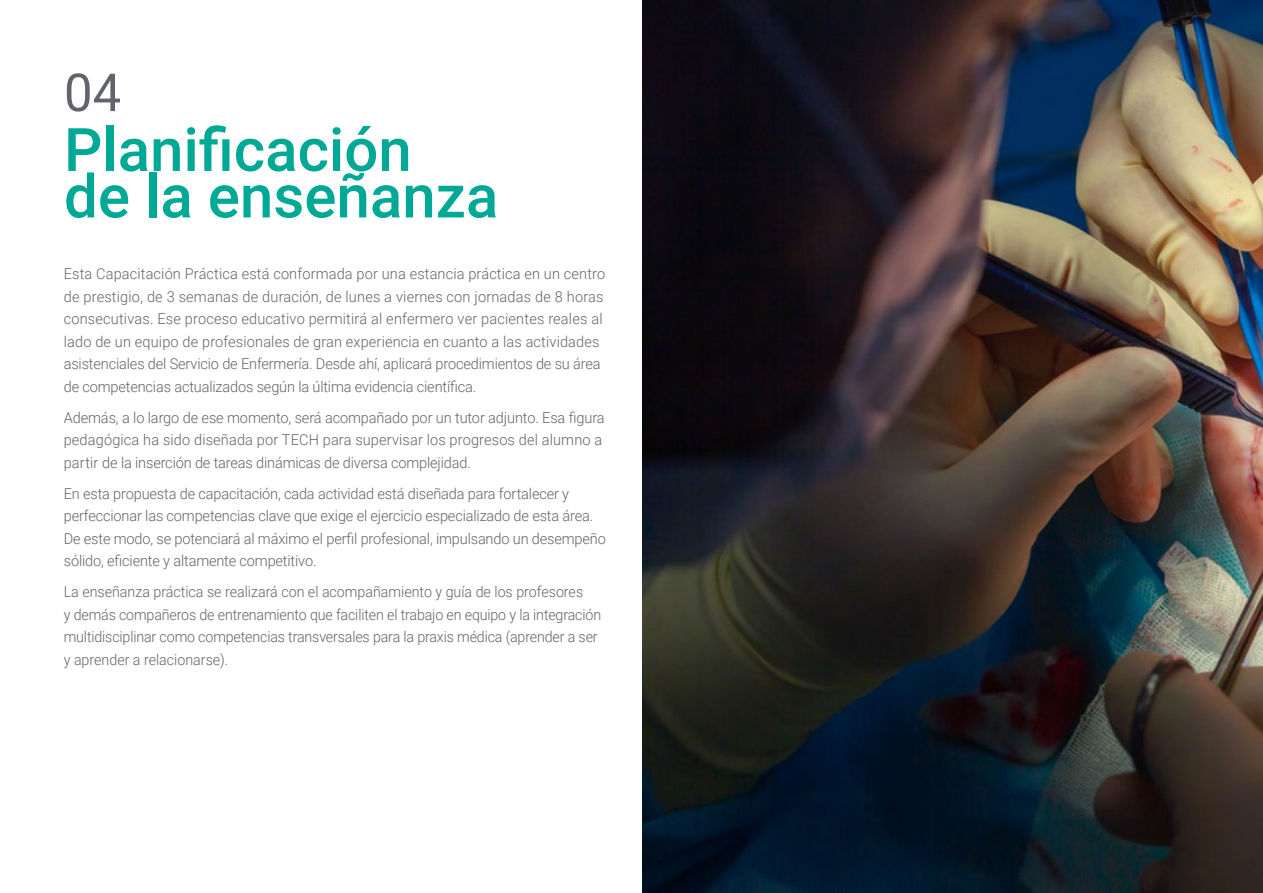
<style>
.page{position:relative;width:1263px;height:893px;background:#fff}
.page>*{position:absolute;margin:0;border:0;box-sizing:border-box;transform-origin:0 0}
.t1{font:500 60px/46.5px "Roboto";color:#00a996}
.t2{font:52.5px "Roboto";color:#61646a}
.t3{font:300 15px/22.5px "Roboto";letter-spacing:-.01em;color:#61646a}
.t4{font:300 15px/22.5px "Roboto";letter-spacing:.01em;color:#61646a}
.t5{font:300 15px/22.5px "Roboto";letter-spacing:-.01em;color:#61646a;scale:.95 1}
</style>
<div class="page">
<img style="left:642px;top:0;width:621px;height:893px">
<h2 class="t2" style="left:64px;top:56px;width:59px">04</h2>
<h1 class="t1" style="left:64px;top:124px;width:436px">Planificación<br>de la enseñanza</h1>
<p class="t4" style="left:64px;top:262px;width:543px">Esta Capacitación Práctica está conformada por una estancia práctica en un centro de prestigio, de 3 semanas de duración, de lunes a viernes con jornadas de 8 horas consecutivas. Ese proceso educativo permitirá al enfermero ver pacientes reales al lado de un equipo de profesionales de gran experiencia en cuanto a las actividades asistenciales del Servicio de Enfermería. Desde ahí, aplicará procedimientos de su área de competencias actualizados según la última evidencia científica.</p>
<p class="t3" style="left:64px;top:406px;width:542px">Además, a lo largo de ese momento, será acompañado por un tutor adjunto. Esa figura pedagógica ha sido diseñada por TECH para supervisar los progresos del alumno a partir de la inserción de tareas dinámicas de diversa complejidad.</p>
<p class="t3" style="left:64px;top:482px;width:544px">En esta propuesta de capacitación, cada actividad está diseñada para fortalecer y perfeccionar las competencias clave que exige el ejercicio especializado de esta área.<br>De este modo, se potenciará al máximo el perfil profesional, impulsando un desempeño sólido, eficiente y altamente competitivo.</p>
<p class="t5" style="left:64px;top:580px;width:567px">La enseñanza práctica se realizará con el acompañamiento y guía de los profesores<br>y demás compañeros de entrenamiento que faciliten el trabajo en equipo y la integración multidisciplinar como competencias transversales para la praxis médica (aprender a ser y aprender a relacionarse).</p>
</div>
